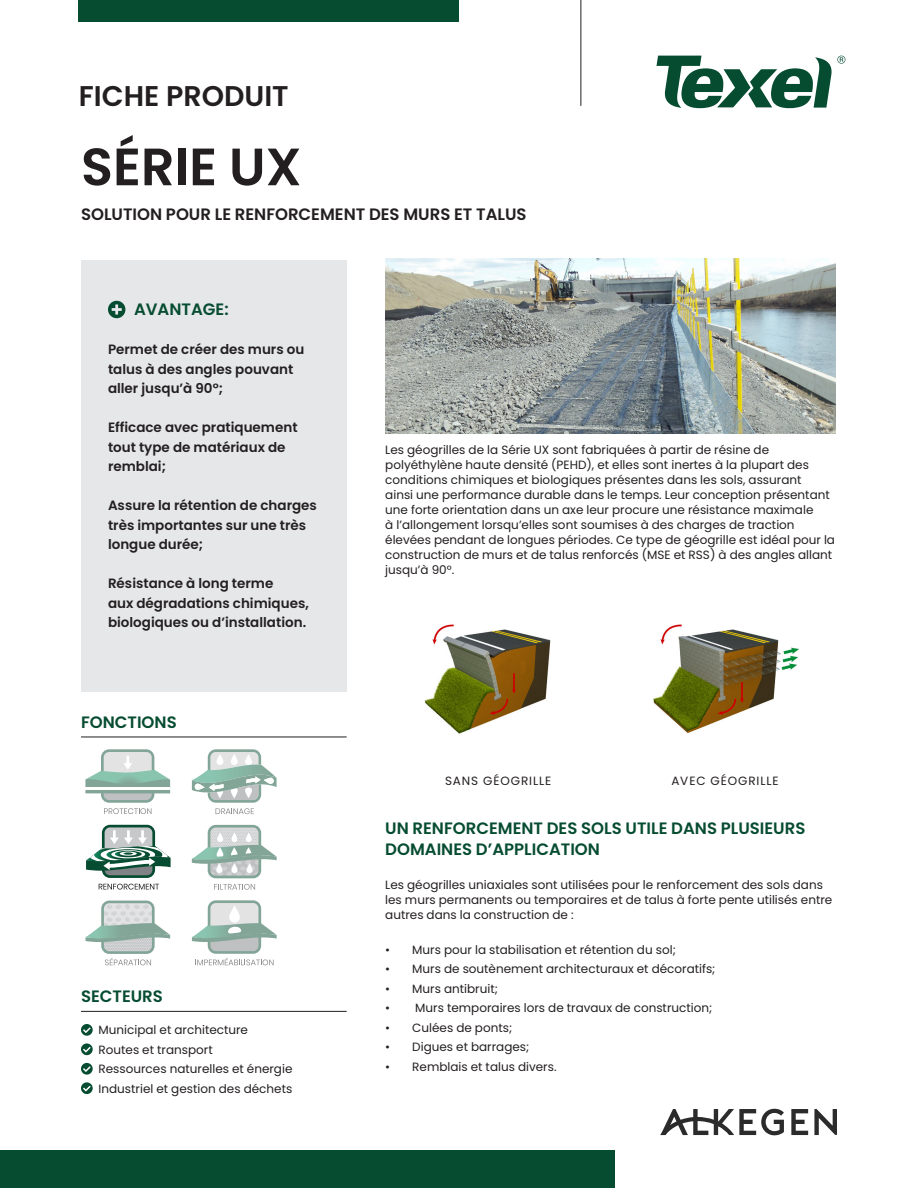
<style>
.page{position:relative;width:918px;height:1188px;background:#fff}
.page>*{position:absolute;margin:0;border:0;box-sizing:border-box;transform-origin:0 0}
.t1{font:600 52.5px "Poppins";color:#231f20}
.t2{font:600 28.5px "Poppins";color:#231f20}
.t3{font:600 16.5px/21px "Poppins";color:#064c31}
.t4{font:600 16.5px "Poppins";color:#231f20}
.t5{font:600 13.5px/19.5px "Poppins";color:#231f20}
.t6{font:12px/15px "Poppins";color:#231f20}
.t7{font:12px "Poppins";letter-spacing:.075em;color:#231f20}
</style>
<div class="page">
<div style="left:79px;top:0;width:380px;height:22px;background:#064c31"></div>
<div style="left:0;top:1150px;width:615px;height:38px;background:#064c31"></div>
<hr style="left:580px;top:0;width:1px;height:106px;background:#231f20">
<svg style="left:814px;top:1109px;width:23px;height:26px"></svg>
<svg style="left:791px;top:1109px;width:17px;height:26px"></svg>
<svg style="left:660px;top:1109px;width:124px;height:26px"></svg>
<svg style="left:657px;top:56px;width:188px;height:52px"></svg>
<svg style="left:192px;top:900px;width:85px;height:65px"></svg>
<svg style="left:86px;top:901px;width:84px;height:64px"></svg>
<svg style="left:86px;top:825px;width:85px;height:53px"></svg>
<svg style="left:99px;top:884px;width:60px;height:6px"></svg>
<div style="left:81px;top:260px;width:266px;height:432px;background:#e6e7e9"></div>
<img style="left:424px;top:624px;width:127px;height:110px">
<img style="left:653px;top:624px;width:146px;height:109px">
<hr style="left:81px;top:737px;width:266px;height:1px;background:#231f20">
<hr style="left:81px;top:1011px;width:266px;height:1px;background:#231f20">
<img style="left:385px;top:258px;width:450px;height:176px">
<svg style="left:192px;top:825px;width:85px;height:53px"></svg>
<svg style="left:214px;top:884px;width:41px;height:6px"></svg>
<svg style="left:192px;top:749px;width:85px;height:65px"></svg>
<svg style="left:85px;top:749px;width:85px;height:65px"></svg>
<hr style="left:85px;top:788px;width:85px;height:2px;background:#fff">
<svg style="left:108px;top:301px;width:17px;height:17px"></svg>
<svg style="left:81px;top:1024px;width:12px;height:12px"></svg>
<svg style="left:81px;top:1063px;width:12px;height:12px"></svg>
<svg style="left:81px;top:1043px;width:12px;height:12px"></svg>
<svg style="left:81px;top:1082px;width:12px;height:12px"></svg>
<p class="t2" style="left:79px;top:79px;width:211px">FICHE PRODUIT</p>
<p class="t1" style="left:81px;top:136px;width:222px">SÉRIE UX</p>
<p class="t4" style="left:81px;top:204px;width:447px">SOLUTION POUR LE RENFORCEMENT DES MURS ET TALUS</p>
<p class="t3" style="left:134px;top:299px;width:96px">AVANTAGE:</p>
<p class="t5" style="left:108px;top:340px;width:198px">Permet de créer des murs ou</p>
<p class="t5" style="left:108px;top:359px;width:187px">talus à des angles pouvant</p>
<p class="t5" style="left:108px;top:379px;width:117px">aller jusqu’à 90°;</p>
<p class="t5" style="left:108px;top:418px;width:191px">Efficace avec pratiquement tout type de matériaux de remblai;</p>
<p class="t5" style="left:108px;top:496px;width:210px">Assure la rétention de charges</p>
<p class="t5" style="left:108px;top:515px;width:200px">très importantes sur une très</p>
<p class="t5" style="left:108px;top:535px;width:97px">longue durée;</p>
<p class="t5" style="left:108px;top:574px;width:167px">Résistance à long terme</p>
<p class="t5" style="left:108px;top:593px;width:202px">aux dégradations chimiques,</p>
<p class="t5" style="left:108px;top:613px;width:200px">biologiques ou d’installation.</p>
<p class="t3" style="left:81px;top:712px;width:97px">FONCTIONS</p>
<p class="t3" style="left:81px;top:986px;width:83px">SECTEURS</p>
<p class="t6" style="left:99px;top:1023px;width:151px">Municipal et architecture</p>
<p class="t6" style="left:99px;top:1042px;width:116px">Routes et transport</p>
<p class="t6" style="left:99px;top:1062px;width:195px">Ressources naturelles et énergie</p>
<p class="t6" style="left:99px;top:1081px;width:195px">Industriel et gestion des déchets</p>
<p class="t6" style="left:385px;top:442px;width:451px">Les géogrilles de la Série UX sont fabriquées à partir de résine de polyéthylène haute densité (PEHD), et elles sont inertes à la plupart des conditions chimiques et biologiques présentes dans les sols, assurant<br>ainsi une performance durable dans le temps. Leur conception présentant une forte orientation dans un axe leur procure une résistance maximale<br>à l’allongement lorsqu’elles sont soumises à des charges de traction élevées pendant de longues périodes. Ce type de géogrille est idéal pour la construction de murs et de talus renforcés (MSE et RSS) à des angles allant jusqu’à 90°.</p>
<p class="t7" style="left:445px;top:774px;width:108px">SANS GÉOGRILLE</p>
<p class="t7" style="left:671px;top:774px;width:109px">AVEC GÉOGRILLE</p>
<p class="t3" style="left:385px;top:818px;width:422px">UN RENFORCEMENT DES SOLS UTILE DANS PLUSIEURS<br>DOMAINES D’APPLICATION</p>
<p class="t6" style="left:385px;top:878px;width:449px">Les géogrilles uniaxiales sont utilisées pour le renforcement des sols dans les murs permanents ou temporaires et de talus à forte pente utilisés entre autres dans la construction de :</p>
<p class="t6" style="left:385px;top:942px;width:292px">• Murs pour la stabilisation et rétention du sol;</p>
<p class="t6" style="left:385px;top:962px;width:332px">• Murs de soutènement architecturaux et décoratifs;</p>
<p class="t6" style="left:385px;top:981px;width:114px">• Murs antibruit;</p>
<p class="t6" style="left:385px;top:1001px;width:329px">• Murs temporaires lors de travaux de construction;</p>
<p class="t6" style="left:385px;top:1020px;width:128px">• Culées de ponts;</p>
<p class="t6" style="left:385px;top:1040px;width:146px">• Digues et barrages;</p>
<p class="t6" style="left:385px;top:1059px;width:173px">• Remblais et talus divers.</p>
</div>
